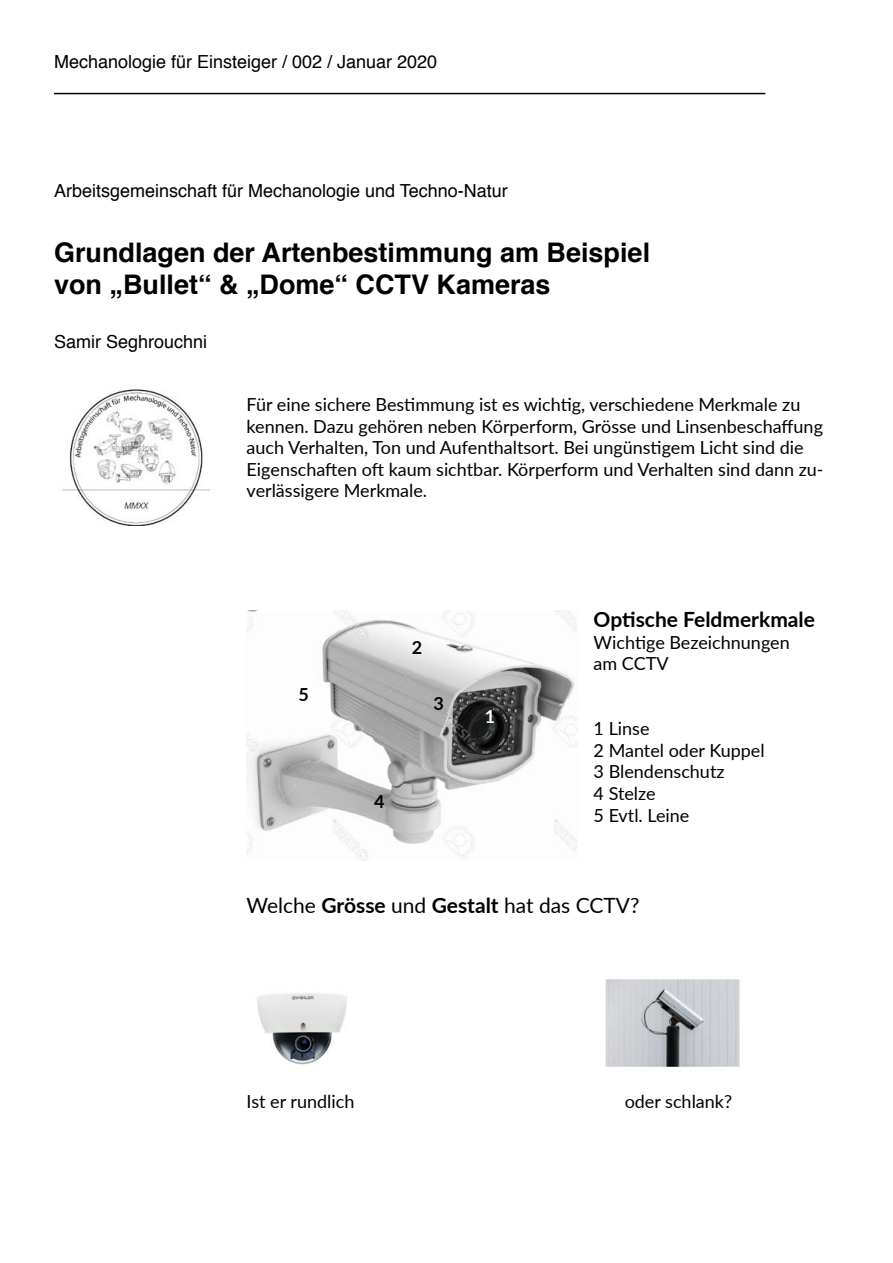
<style>
.page{position:relative;width:893px;height:1263px;background:#fff}
.page>*{position:absolute;margin:0;border:0;box-sizing:border-box;transform-origin:0 0}
.t1{font:700 27px/32.4px "Helvetica";color:#000}
.t2{font:21px "Lato";color:#000}
.t3{font:700 21px "Lato";color:#000}
.t4{font:18px/21.6px "Lato";color:#000}
.t5{font:18px "Helvetica";color:#000}
.t6{font:700 18px "Lato";color:#000}
.t7{font:700 18px "Lato";color:#fff}
.s1{font-weight:700}
</style>
<div class="page">
<hr style="left:54px;top:93px;width:711px;height:1px;background:#000">
<img style="left:62px;top:389px;width:147px;height:136px">
<img style="left:247px;top:610px;width:330px;height:251px">
<img style="left:257px;top:993px;width:90px;height:72px">
<img style="left:605px;top:979px;width:135px;height:88px">
<p class="t5" style="left:54px;top:47px;width:385px">Mechanologie für Einsteiger / 002 / Januar 2020</p>
<p class="t5" style="left:54px;top:177px;width:455px">Arbeitsgemeinschaft für Mechanologie und Techno-Natur</p>
<h1 class="t1" style="left:54px;top:237px;width:598px">Grundlagen der Artenbestimmung am Beispiel von „Bullet“ &amp; „Dome“ CCTV Kameras</h1>
<p class="t5" style="left:54px;top:328px;width:155px">Samir Seghrouchni</p>
<p class="t4" style="left:247px;top:393px;width:578px">Für eine sichere Bestimmung ist es wichtig, verschiedene Merkmale zu kennen. Dazu gehören neben Körperform, Grösse und Linsenbeschaffung auch Verhalten, Ton und Aufenthaltsort. Bei ungünstigem Licht sind die Eigenschaften oft kaum sichtbar. Körperform und Verhalten sind dann zu&shy;verlässigere Merkmale.</p>
<p class="t6" style="left:298px;top:681px;width:12px">5</p>
<p class="t6" style="left:412px;top:635px;width:12px">2</p>
<p class="t6" style="left:434px;top:690px;width:12px">3</p>
<p class="t6" style="left:374px;top:788px;width:12px">4</p>
<p class="t7" style="left:485px;top:703px;width:12px">1</p>
<p class="t3" style="left:594px;top:604px;width:223px">Optische Feldmerkmale</p>
<p class="t4" style="left:594px;top:631px;width:198px">Wichtige Bezeichnungen am CCTV</p>
<p class="t4" style="left:594px;top:717px;width:173px">1 Linse<br>2 Mantel oder Kuppel<br>3 Blendenschutz<br>4 Stelze<br>5 Evtl. Leine</p>
<p class="t2" style="left:247px;top:891px;width:394px">Welche <span class="s1">Grösse</span> und <span class="s1">Gestalt</span> hat das CCTV?</p>
<p class="t4" style="left:247px;top:1090px;width:109px">Ist er rundlich</p>
<p class="t4" style="left:625px;top:1090px;width:109px">oder schlank?</p>
</div>
